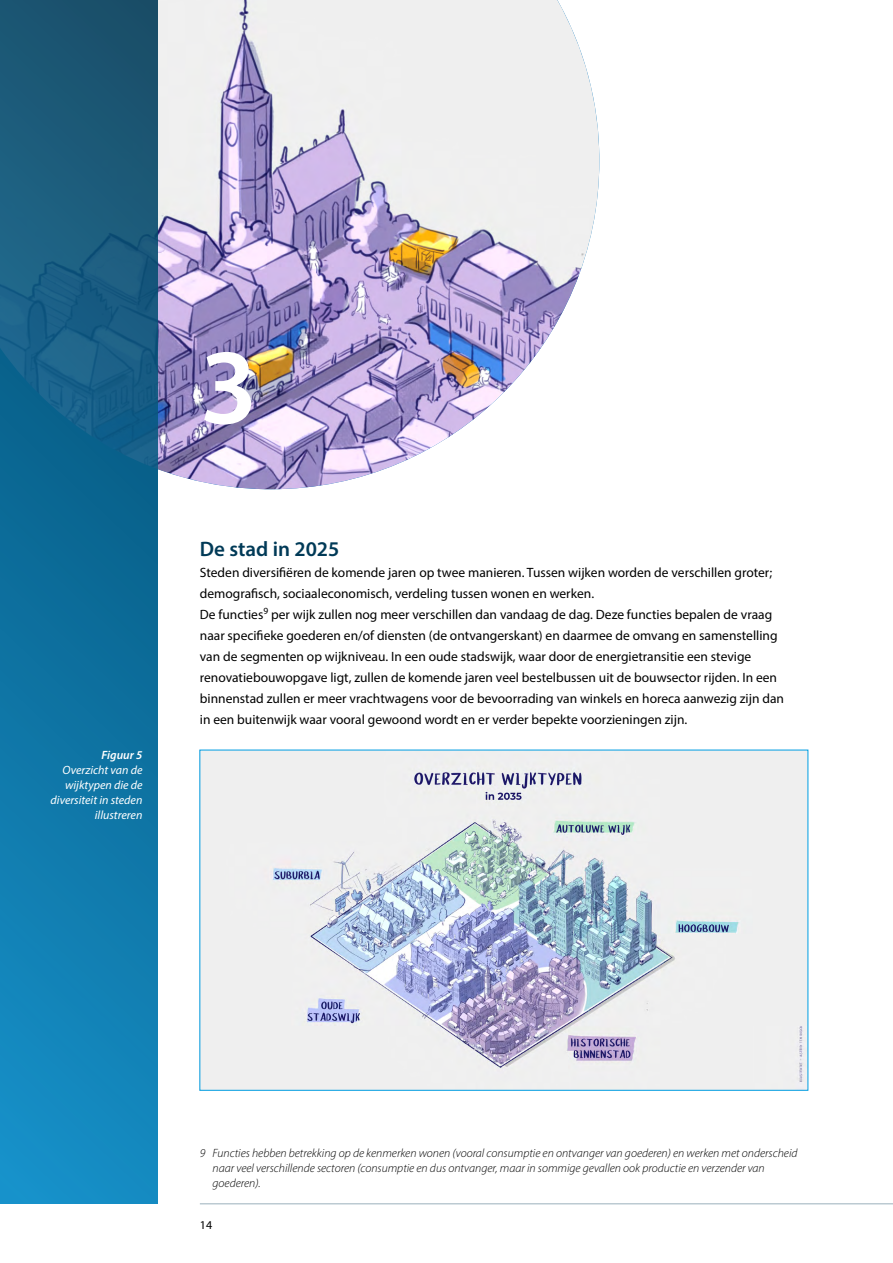
<style>
.page{position:relative;width:893px;height:1263px;background:#fff}
.page>*{position:absolute;margin:0;border:0;box-sizing:border-box;transform-origin:0 0}
.t1{font:600 108px "Myriad Pro";color:#fff}
.t2{font:600 21px "Myriad Pro";color:#013a57}
.t3{font:13.5px/21px "Myriad Pro";color:#000}
.t4{font:italic 300 12px/15px "Myriad Pro";color:#000}
.t5{font:italic 12px/15px "Myriad Pro";color:#fff;text-align:right}
.t6{font:italic 600 12px "Myriad Pro";color:#fff}
.t7{font:12px "Myriad Pro";color:#000}
</style>
<div class="page">
<hr style="left:200px;top:1203px;width:693px;height:1px;background:#9ab0bc">
<img style="left:157px;top:0;width:442px;height:489px">
<img style="left:202px;top:752px;width:604px;height:336px">
<div style="left:0;top:0;width:157px;height:1203px;background:linear-gradient(to bottom,#18506d,#0e8cc6)"></div>
<p class="t6" style="left:102px;top:747px;width:42px">Figuur 5</p>
<p class="t5" style="left:51px;top:762px;width:93px">Overzicht van de wijktypen die de diversiteit in steden illustreren</p>
<h1 class="t1" style="left:200px;top:318px;width:59px">3</h1>
<h2 class="t2" style="left:200px;top:535px;width:141px">De stad in 2025</h2>
<p class="t3" style="left:200px;top:562px;width:586px">Steden diversifiëren de komende jaren op twee manieren. Tussen wijken worden de verschillen groter; demografisch, sociaaleconomisch, verdeling tussen wonen en werken.<br>De functies<sup>9</sup> per wijk zullen nog meer verschillen dan vandaag de dag. Deze functies bepalen de vraag naar specifieke goederen en/of diensten (de ontvangerskant) en daarmee de omvang en samenstelling van de segmenten op wijkniveau. In een oude stadswijk, waar door de energietransitie een stevige renovatiebouwopgave ligt, zullen de komende jaren veel bestelbussen uit de bouwsector rijden. In een binnenstad zullen er meer vrachtwagens voor de bevoorrading van winkels en horeca aanwezig zijn dan in een buitenwijk waar vooral gewoond wordt en er verder bepekte voorzieningen zijn.</p>
<p class="t4" style="left:213px;top:1146px;width:586px;text-indent:-13px">9 Functies hebben betrekking op de kenmerken wonen (vooral consumptie en ontvanger van goederen) en werken met onderscheid naar veel verschillende sectoren (consumptie en dus ontvanger, maar in sommige gevallen ook productie en verzender van goederen).</p>
<p class="t7" style="left:200px;top:1218px;width:14px">14</p>
</div>
